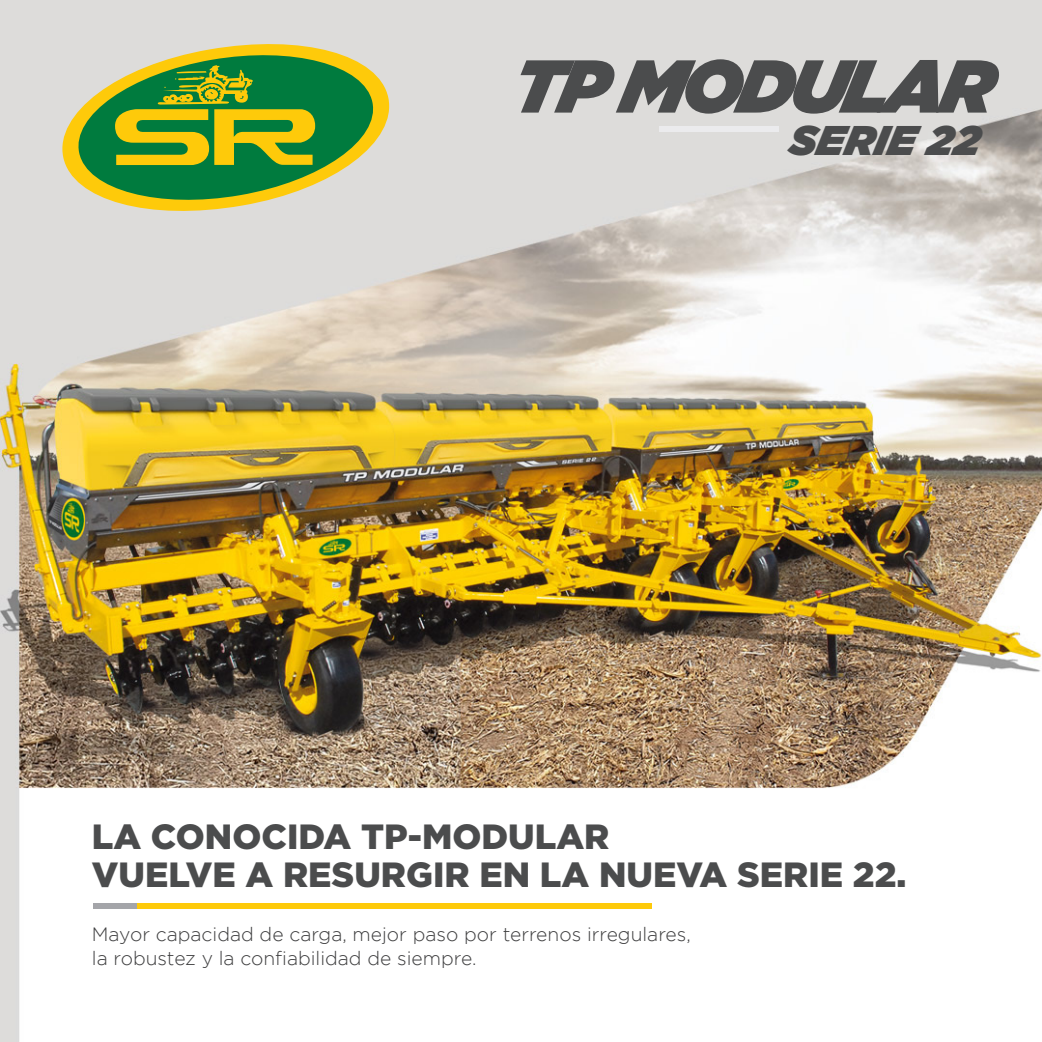
<style>
.page{position:relative;width:1042px;height:1042px;background:#fff}
.page>*{position:absolute;margin:0;border:0;box-sizing:border-box;transform-origin:0 0}
.t1{font:italic 900 74.55px "Gotham";letter-spacing:-.05em;color:#4b4c4d}
.t2{font:italic 900 41.48px "Gotham";color:#4b4c4d}
.t3{font:900 35px/38.5px "Gotham";color:#4b4c4d}
.t4{font:300 19.25px/24.5px "Gotham";color:#3e3e3f}
</style>
<div class="page">
<img style="left:0;top:0;width:1042px;height:1042px">
<div style="left:54px;top:33px;width:343px;height:189px;background:#dddcda"></div>
<svg style="left:71px;top:46px;width:309px;height:163px;background:#85ad60"></svg>
<svg style="left:115px;top:65px;width:200px;height:100px;background:#76a028"></svg>
<div style="left:93px;top:903px;width:559px;height:5px;background:#feca0a"></div>
<div style="left:93px;top:903px;width:43px;height:5px;background:#a4a5a9"></div>
<div style="left:659px;top:126px;width:120px;height:6px;background:#ebebed"></div>
<h1 class="t1" style="left:510px;top:43px;width:484px">TP MODULAR</h1>
<h2 class="t2" style="left:788px;top:116px;width:192px">SERIE 22</h2>
<h3 class="t3" style="left:92px;top:816px;width:816px">LA CONOCIDA TP-MODULAR<br>VUELVE A RESURGIR EN LA NUEVA SERIE 22.</h3>
<p class="t4" style="left:92px;top:921px;width:600px">Mayor capacidad de carga, mejor paso por terrenos irregulares, la robustez y la confiabilidad de siempre.</p>
</div>
